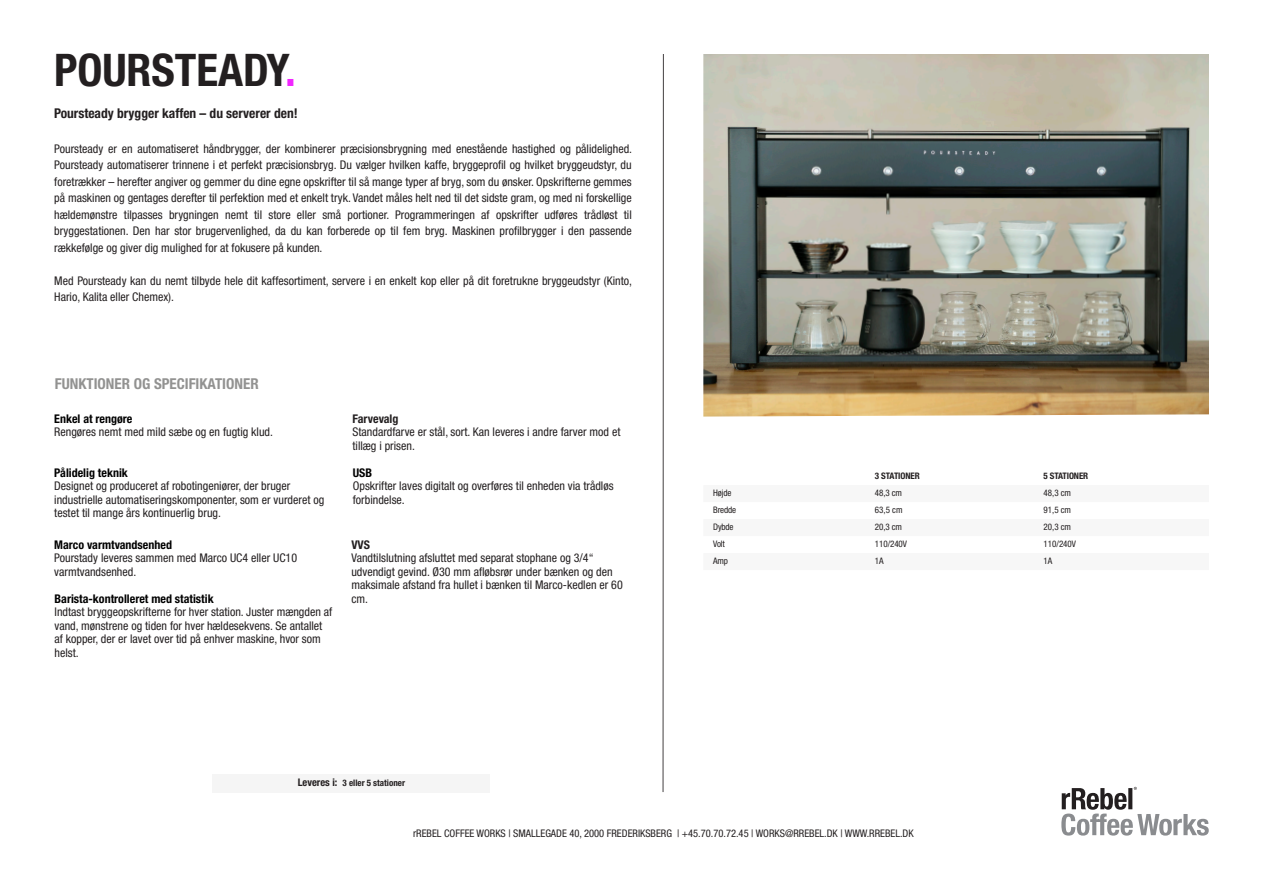
<style>
.page{position:relative;width:1263px;height:893px;background:#fff}
.page>*{position:absolute;margin:0;border:0;box-sizing:border-box;transform-origin:0 0}
.t1{font:700 condensed 45px "Helvetica Neue LT Pro";color:#231f20}
.t2{font:700 condensed 15px "Helvetica Neue LT Pro";color:#929291}
.t3{font:700 condensed 13.5px "Helvetica Neue LT Pro";color:#231f20}
.t4{font:condensed 12px/13.5px "Helvetica Neue LT Pro";color:#231f20}
.t5{font:700 condensed 12px "Helvetica Neue LT Pro";color:#000}
.t6{font:700 condensed 12px "Helvetica Neue LT Pro";color:#231f20}
.t7{font:condensed 10.5px "Helvetica Neue LT Pro";color:#231f20}
.t8{font:condensed 9px "Helvetica Neue LT Pro";letter-spacing:-.01em;color:#231f20}
.t9{font:700 condensed 9px "Helvetica Neue LT Pro";letter-spacing:-.01em;color:#231f20}
.s1{color:#f126ff}
.s2{font-size:10.5px}
</style>
<div class="page">
<hr style="left:663px;top:54px;width:1px;height:738px;background:#231f20">
<img style="left:703px;top:54px;width:506px;height:363px">
<div style="left:213px;top:774px;width:277px;height:19px;background:#f5f5f5"></div>
<svg style="left:1062px;top:787px;width:147px;height:49px"></svg>
<p class="t1" style="left:54px;top:43px;width:243px">POURSTEADY<span class="s1">.</span></p>
<p class="t3" style="left:54px;top:105px;width:245px">Poursteady brygger kaffen – du serverer den!</p>
<p class="t4" style="left:54px;top:140px;width:579px;line-height:16.5px;text-align:justify">Poursteady er en automatiseret håndbrygger, der kombinerer præcisionsbrygning med enestående hastighed og pålidelighed.<br>Poursteady automatiserer trinnene i et perfekt præcisionsbryg. Du vælger hvilken kaffe, bryggeprofil og hvilket bryggeudstyr, du foretrækker – herefter angiver og gemmer du dine egne opskrifter til så mange typer af bryg, som du ønsker. Opskrifterne gemmes på maskinen og gentages derefter til perfektion med et enkelt tryk. Vandet måles helt ned til det sidste gram, og med ni forskellige hældemønstre tilpasses brygningen nemt til store eller små portioner. Programmeringen af opskrifter udføres trådløst til bryggestationen. Den har stor brugervenlighed, da du kan forberede op til fem bryg. Maskinen profilbrygger i den passende rækkefølge og giver dig mulighed for at fokusere på kunden.</p>
<p class="t4" style="left:54px;top:272px;width:579px;line-height:16.5px">Med Poursteady kan du nemt tilbyde hele dit kaffesortiment, servere i en enkelt kop eller på dit foretrukne bryggeudstyr (Kinto,<br>Hario, Kalita eller Chemex).</p>
<p class="t2" style="left:55px;top:374px;width:205px">FUNKTIONER OG SPECIFIKATIONER</p>
<p class="t5" style="left:54px;top:411px;width:80px">Enkel at rengøre</p>
<p class="t4" style="left:54px;top:425px;width:220px">Rengøres nemt med mild sæbe og en fugtig klud.</p>
<p class="t6" style="left:352px;top:411px;width:47px">Farvevalg</p>
<p class="t4" style="left:352px;top:425px;width:269px">Standardfarve er stål, sort. Kan leveres i andre farver mod et tillæg i prisen.</p>
<p class="t5" style="left:54px;top:465px;width:75px">Pålidelig teknik</p>
<p class="t4" style="left:54px;top:479px;width:271px">Designet og produceret af robotingeniører, der bruger industrielle automatiseringskomponenter, som er vurderet og testet til mange års kontinuerlig brug.</p>
<p class="t5" style="left:353px;top:465px;width:21px">USB</p>
<p class="t4" style="left:353px;top:479px;width:262px">Opskrifter laves digitalt og overføres til enheden via trådløs forbindelse.</p>
<p class="t5" style="left:54px;top:537px;width:119px">Marco varmtvandsenhed</p>
<p class="t4" style="left:54px;top:551px;width:244px">Pourstady leveres sammen med Marco UC4 eller UC10 varmtvandsenhed.</p>
<p class="t6" style="left:351px;top:537px;width:20px">VVS</p>
<p class="t4" style="left:351px;top:551px;width:273px">Vandtilslutning afsluttet med separat stophane og 3/4“ udvendigt gevind. Ø30 mm afløbsrør under bænken og den maksimale afstand fra hullet i bænken til Marco-kedlen er 60</p>
<p class="t5" style="left:55px;top:591px;width:161px">Barista-kontrolleret med statistik</p>
<p class="t4" style="left:351px;top:592px;width:18px">cm.</p>
<p class="t4" style="left:55px;top:605px;width:279px">Indtast bryggeopskrifterne for hver station. Juster mængden af vand, mønstrene og tiden for hver hældesekvens. Se antallet af kopper, der er lavet over tid på enhver maskine, hvor som helst.</p>
<p class="t9" style="left:298px;top:777px;width:109px"><span class="s2">Leveres i:</span> 3 eller 5 stationer</p>
<p class="t9" style="left:875px;top:470px;width:46px">3 STATIONER</p>
<p class="t9" style="left:1043px;top:470px;width:46px">5 STATIONER</p>
<p class="t8" style="left:713px;top:487px;width:20px">Højde</p>
<p class="t8" style="left:875px;top:487px;width:29px">48,3 cm</p>
<p class="t8" style="left:1043px;top:487px;width:29px">48,3 cm</p>
<p class="t8" style="left:713px;top:504px;width:24px">Bredde</p>
<p class="t8" style="left:875px;top:504px;width:29px">63,5 cm</p>
<p class="t8" style="left:1043px;top:504px;width:29px">91,5 cm</p>
<p class="t8" style="left:713px;top:521px;width:22px">Dybde</p>
<p class="t8" style="left:875px;top:521px;width:29px">20,3 cm</p>
<p class="t8" style="left:1043px;top:521px;width:29px">20,3 cm</p>
<p class="t8" style="left:713px;top:538px;width:13px">Volt</p>
<p class="t8" style="left:875px;top:538px;width:33px">110/240V</p>
<p class="t8" style="left:1043px;top:538px;width:34px">110/240V</p>
<p class="t8" style="left:713px;top:555px;width:16px">Amp</p>
<p class="t8" style="left:875px;top:555px;width:10px">1A</p>
<p class="t8" style="left:1043px;top:555px;width:10px">1A</p>
<p class="t7" style="left:413px;top:827px;width:502px">rREBEL COFFEE WORKS | SMALLEGADE 40, 2000 FREDERIKSBERG | +45.70.70.72.45 | WORKS@RREBEL.DK | WWW.RREBEL.DK</p>
</div>
